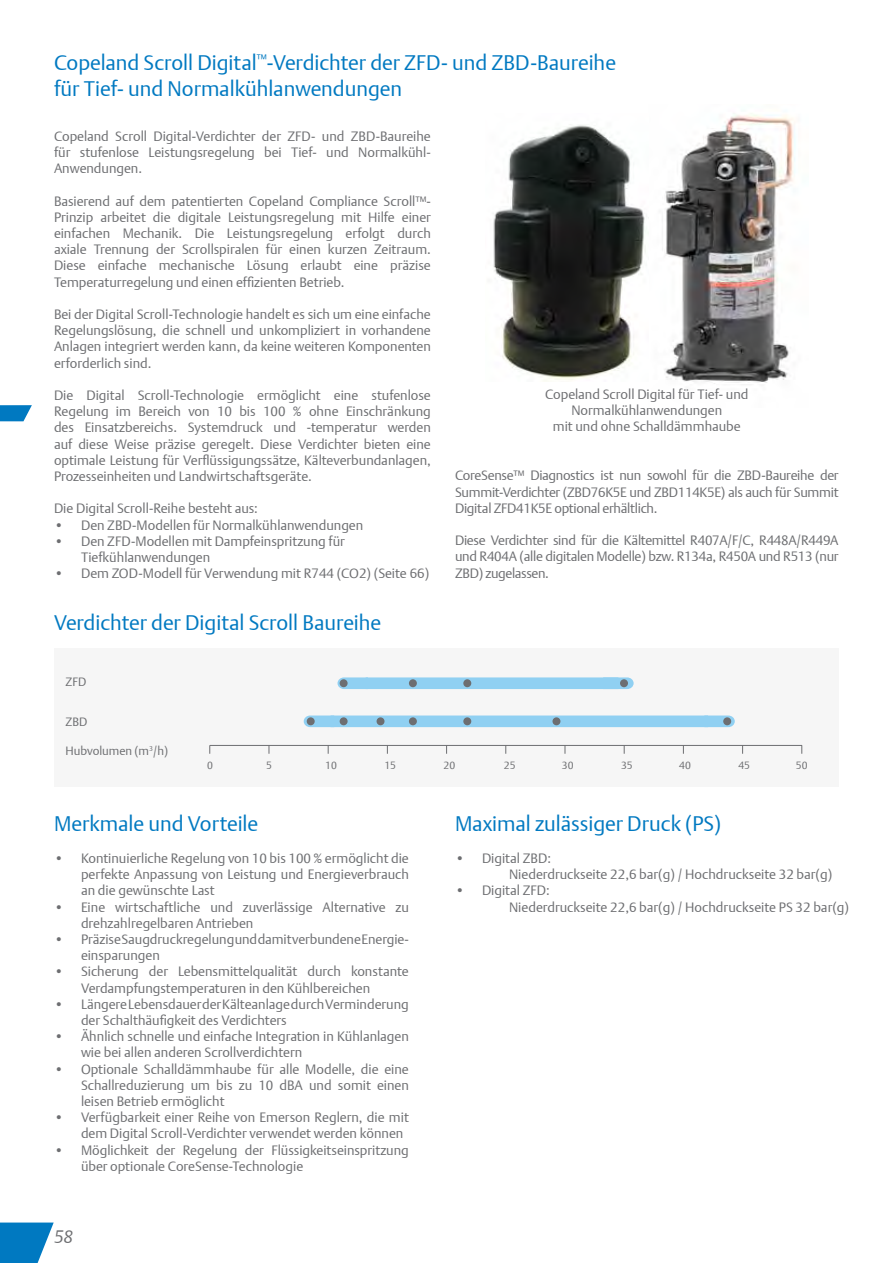
<style>
.page{position:relative;width:893px;height:1263px;background:#fff}
.page>*{position:absolute;margin:0;border:0;box-sizing:border-box;transform-origin:0 0}
.t1{font:21px/25.5px "DTL Argo T Light";color:#0079c1}
.t2{font:italic 18px "DTL Argo T Light";color:#6d6e71}
.t3{font:13.5px/16.2px "DTL Argo T Light";color:#6d6e71}
.t4{font:12px "DTL Argo T Light";color:#6d6e71}
.t5{font:10.5px "DTL Argo T Light";color:#6d6e71}
</style>
<div class="page">
<svg style="left:0;top:1222px;width:54px;height:41px;background:#2a8fcb"></svg>
<img style="left:662px;top:113px;width:134px;height:272px">
<img style="left:493px;top:125px;width:153px;height:256px">
<div style="left:54px;top:648px;width:785px;height:139px;background:#f6f6f6"></div>
<hr style="left:210px;top:745px;width:592px;height:1px;background:#6d6e71">
<svg style="left:337px;top:677px;width:29px;height:12px"></svg>
<svg style="left:618px;top:677px;width:16px;height:12px"></svg>
<div style="left:366px;top:677px;width:252px;height:12px;background:#90d0f2"></div>
<div style="left:340px;top:679px;width:8px;height:8px;background:#6d6e71;border-radius:50%"></div>
<div style="left:463px;top:679px;width:8px;height:8px;background:#6d6e71;border-radius:50%"></div>
<div style="left:620px;top:679px;width:8px;height:8px;background:#6d6e71;border-radius:50%"></div>
<svg style="left:304px;top:715px;width:27px;height:12px"></svg>
<svg style="left:708px;top:715px;width:27px;height:12px"></svg>
<div style="left:331px;top:715px;width:377px;height:12px;background:#90d0f2"></div>
<div style="left:307px;top:717px;width:8px;height:8px;background:#6d6e71;border-radius:50%"></div>
<div style="left:377px;top:717px;width:7px;height:8px;background:#6d6e71;border-radius:50%"></div>
<div style="left:409px;top:717px;width:8px;height:8px;background:#6d6e71;border-radius:50%"></div>
<div style="left:723px;top:717px;width:8px;height:8px;background:#6d6e71;border-radius:50%"></div>
<div style="left:340px;top:717px;width:8px;height:8px;background:#6d6e71;border-radius:50%"></div>
<div style="left:463px;top:717px;width:8px;height:8px;background:#6d6e71;border-radius:50%"></div>
<div style="left:552px;top:717px;width:8px;height:8px;background:#6d6e71;border-radius:50%"></div>
<div style="left:409px;top:679px;width:8px;height:8px;background:#6d6e71;border-radius:50%"></div>
<svg style="left:0;top:405px;width:32px;height:16px"></svg>
<h1 class="t1" style="left:54px;top:50px;width:564px">Copeland Scroll Digital<sup>™</sup>-Verdichter der ZFD- und ZBD-Baureihe für Tief- und Normalkühlanwendungen</h1>
<p class="t3" style="left:54px;top:128px;width:378px;text-align:justify">Copeland Scroll Digital-Verdichter der ZFD- und ZBD-Baureihe für stufenlose Leistungsregelung bei Tief- und Normalkühl-Anwendungen.</p>
<p class="t3" style="left:54px;top:193px;width:378px;text-align:justify">Basierend auf dem patentierten Copeland Compliance Scroll™- Prinzip arbeitet die digitale Leistungsregelung mit Hilfe einer einfachen Mechanik. Die Leistungsregelung erfolgt durch axiale Trennung der Scrollspiralen für einen kurzen Zeitraum.<br>Diese einfache mechanische Lösung erlaubt eine präzise Temperaturregelung und einen effizienten Betrieb.</p>
<p class="t3" style="left:54px;top:306px;width:378px;text-align:justify">Bei der Digital Scroll-Technologie handelt es sich um eine einfache Regelungslösung, die schnell und unkompliziert in vorhandene Anlagen integriert werden kann, da keine weiteren Komponenten erforderlich sind.</p>
<p class="t3" style="left:54px;top:387px;width:378px;text-align:justify">Die Digital Scroll-Technologie ermöglicht eine stufenlose Regelung im Bereich von 10 bis 100 % ohne Einschränkung des Einsatzbereichs. Systemdruck und -temperatur werden auf diese Weise präzise geregelt. Diese Verdichter bieten eine optimale Leistung für Verflüssigungssätze, Kälteverbundanlagen, Prozesseinheiten und Landwirtschaftsgeräte.</p>
<p class="t3" style="left:54px;top:500px;width:205px">Die Digital Scroll-Reihe besteht aus:</p>
<p class="t3" style="left:54px;top:517px;width:311px">• Den ZBD-Modellen für Normalkühlanwendungen</p>
<p class="t3" style="left:81px;top:533px;width:265px;text-indent:-27px">• Den ZFD-Modellen mit Dampfeinspritzung für<br>Tiefkühlanwendungen</p>
<p class="t3" style="left:54px;top:565px;width:377px">• Dem ZOD-Modell für Verwendung mit R744 (CO2) (Seite 66)</p>
<p class="t3" style="left:545px;top:386px;width:205px;text-align:center">Copeland Scroll Digital für Tief- und<br>Normalkühlanwendungen<br>mit und ohne Schalldämmhaube</p>
<p class="t3" style="left:455px;top:467px;width:385px;text-align:justify">CoreSense™ Diagnostics ist nun sowohl für die ZBD-Baureihe der Summit-Verdichter (ZBD76K5E und ZBD114K5E) als auch für Summit Digital ZFD41K5E optional erhältlich.</p>
<p class="t3" style="left:455px;top:532px;width:385px;text-align:justify">Diese Verdichter sind für die Kältemittel R407A/F/C, R448A/R449A und R404A (alle digitalen Modelle) bzw. R134a, R450A und R513 (nur ZBD) zugelassen.</p>
<h1 class="t1" style="left:54px;top:609px;width:329px">Verdichter der Digital Scroll Baureihe</h1>
<p class="t4" style="left:66px;top:675px;width:22px">ZFD</p>
<p class="t4" style="left:66px;top:714px;width:23px">ZBD</p>
<p class="t4" style="left:66px;top:743px;width:104px">Hubvolumen (m<sup>3</sup>/h)</p>
<p class="t5" style="left:207px;top:759px;width:7px">0</p>
<p class="t5" style="left:266px;top:759px;width:7px">5</p>
<p class="t5" style="left:325px;top:759px;width:13px">10</p>
<p class="t5" style="left:384px;top:759px;width:13px">15</p>
<p class="t5" style="left:444px;top:759px;width:13px">20</p>
<p class="t5" style="left:504px;top:759px;width:13px">25</p>
<p class="t5" style="left:562px;top:759px;width:13px">30</p>
<p class="t5" style="left:621px;top:759px;width:13px">35</p>
<p class="t5" style="left:679px;top:759px;width:13px">40</p>
<p class="t5" style="left:738px;top:759px;width:13px">45</p>
<p class="t5" style="left:796px;top:759px;width:13px">50</p>
<h1 class="t1" style="left:54px;top:810px;width:206px">Merkmale und Vorteile</h1>
<p class="t3" style="left:81px;top:850px;width:329px;text-align:justify;text-indent:-27px">• Kontinuierliche Regelung von 10 bis 100 % ermöglicht die perfekte Anpassung von Leistung und Energieverbrauch an die gewünschte Last</p>
<p class="t3" style="left:81px;top:898px;width:329px;text-indent:-27px">• Eine wirtschaftliche und zuverlässige Alternative zu drehzahlregelbaren Antrieben</p>
<p class="t3" style="left:81px;top:931px;width:329px;text-indent:-27px">• Präzise Saugdruckregelung und damit verbundene Energie&shy;einsparungen</p>
<p class="t3" style="left:81px;top:963px;width:329px;text-indent:-27px">• Sicherung der Lebensmittelqualität durch konstante<br>Verdampfungstemperaturen in den Kühlbereichen</p>
<p class="t3" style="left:81px;top:996px;width:329px;text-indent:-27px">• Längere Lebensdauer der Kälteanlage durch Verminderung der Schalthäufigkeit des Verdichters</p>
<p class="t3" style="left:81px;top:1028px;width:329px;text-indent:-27px">• Ähnlich schnelle und einfache Integration in Kühlanlagen wie bei allen anderen Scrollverdichtern</p>
<p class="t3" style="left:81px;top:1060px;width:329px;text-align:justify;text-indent:-27px">• Optionale Schalldämmhaube für alle Modelle, die eine Schallreduzierung um bis zu 10 dBA und somit einen leisen Betrieb ermöglicht</p>
<p class="t3" style="left:81px;top:1109px;width:329px;text-indent:-27px">• Verfügbarkeit einer Reihe von Emerson Reglern, die mit dem Digital Scroll-Verdichter verwendet werden können</p>
<p class="t3" style="left:81px;top:1141px;width:329px;text-indent:-27px">• Möglichkeit der Regelung der Flüssigkeitseinspritzung über optionale CoreSense-Technologie</p>
<h2 class="t2" style="left:54px;top:1226px;width:21px">58</h2>
<h1 class="t1" style="left:455px;top:810px;width:268px">Maximal zulässiger Druck (PS)</h1>
<p class="t3" style="left:509px;top:850px;width:325px;text-indent:-54px">• Digital ZBD:<br>Niederdruckseite 22,6 bar(g) / Hochdruckseite 32 bar(g)</p>
<p class="t3" style="left:509px;top:882px;width:342px;text-indent:-54px">• Digital ZFD:<br>Niederdruckseite 22,6 bar(g) / Hochdruckseite PS 32 bar(g)</p>
</div>
